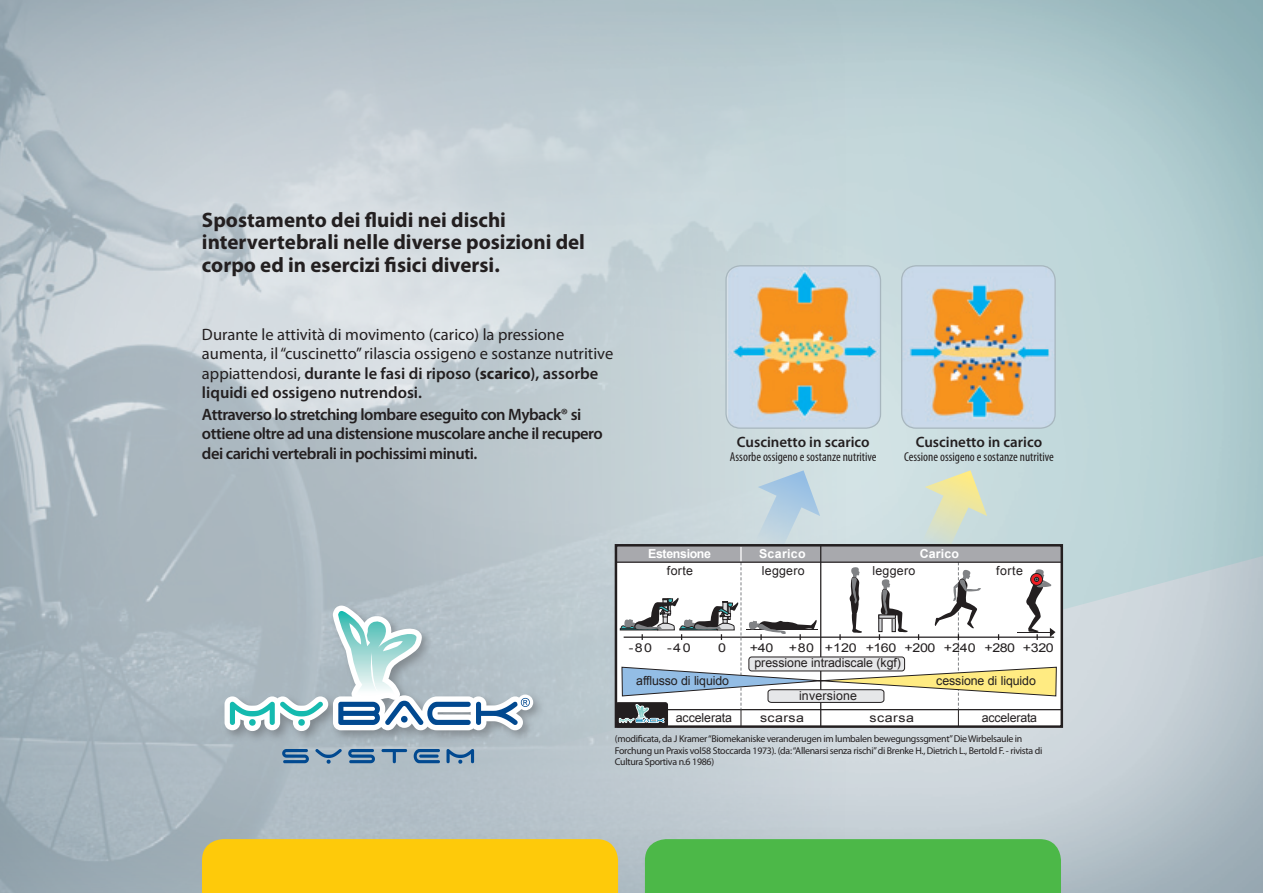
<style>
.page{position:relative;width:1263px;height:893px;background:#fff}
.page>*{position:absolute;margin:0;border:0;box-sizing:border-box;transform-origin:0 0}
.t1{font:700 21px/22.5px "Myriad Pro";color:#231f20}
.t2{font:16.5px/19.5px "Myriad Pro";color:#231f20}
.t3{font:600 16.5px/19.5px "Myriad Pro";letter-spacing:-.03em;color:#231f20}
.t4{font:600 15px "Myriad Pro";color:#231f20}
.t5{font:condensed 12.9px "Myriad Pro";color:#231f20}
.t6{font:12.45px "Arial";letter-spacing:-.005em;color:#231f20}
.t7{font:12.45px "Arial";letter-spacing:.02em;color:#231f20}
.t8{font:700 12.45px "Arial";letter-spacing:.01em;color:#fff}
.t9{font:700 12.45px "Arial";letter-spacing:-.03em;color:#fff}
.t10{font:12.45px "Arial";letter-spacing:.015em;color:#231f20}
.t11{font:12.15px "Arial";letter-spacing:-.02em;color:#231f20;scale:1.17 1}
.t12{font:12.15px "Arial";letter-spacing:.01em;color:#231f20;scale:1.17 1}
.t13{font:9.9px/11.9px "Myriad Pro";letter-spacing:-.03em;color:#231f20}
.s1{font-weight:600}
.s2{font-weight:700}
</style>
<div class="page">
<svg style="left:984px;top:0;width:279px;height:893px;background:#b5cbcf"></svg>
<img style="left:0;top:0;width:984px;height:893px">
<img style="left:726px;top:266px;width:154px;height:162px">
<div style="left:725px;top:265px;width:156px;height:164px;border:1px solid #a7b6be;border-radius:14px"></div>
<img style="left:902px;top:266px;width:153px;height:162px">
<div style="left:901px;top:265px;width:155px;height:164px;border:1px solid #a7b6be;border-radius:14px"></div>
<hr style="left:616px;top:709px;width:446px;height:1px;background:#231f20">
<hr style="left:616px;top:562px;width:446px;height:1px;background:#231f20">
<svg style="left:612px;top:470px;width:445px;height:264px"></svg>
<div style="left:202px;top:839px;width:416px;height:54px;background:#feca0a"></div>
<div style="left:645px;top:839px;width:416px;height:54px;background:#4cb848"></div>
<div style="left:220px;top:602px;width:325px;height:141px;background:#231f20;opacity:.3"></div>
<div style="left:517px;top:694px;width:16px;height:16px;background:#fff;border-radius:50%"></div>
<svg style="left:225px;top:605px;width:305px;height:126px"></svg>
<svg style="left:282px;top:749px;width:192px;height:15px;background:#6c90b0"></svg>
<h1 class="t1" style="left:202px;top:208px;width:385px">Spostamento dei fluidi nei dischi intervertebrali nelle diverse posizioni del corpo ed in esercizi fisici diversi.</h1>
<h2 class="t2" style="left:202px;top:324px;width:413px">Durante le attività di movimento (carico) la pressione aumenta, il “cuscinetto” rilascia ossigeno e sostanze nutritive appiattendosi, <span class="s1">durante le fasi di riposo (</span><span class="s2">scarico</span><span class="s1">), assorbe liquidi ed ossigeno nutrendosi.</span></h2>
<h2 class="t3" style="left:202px;top:404px;width:402px">Attraverso lo stretching lombare eseguito con Myback® si ottiene oltre ad una distensione muscolare anche il recupero dei carichi vertebrali in pochissimi minuti.</h2>
<h3 class="t4" style="left:737px;top:433px;width:134px">Cuscinetto in scarico</h3>
<h3 class="t5" style="left:730px;top:449px;width:148px">Assorbe ossigeno e sostanze nutritive</h3>
<h3 class="t4" style="left:916px;top:433px;width:128px">Cuscinetto in carico</h3>
<h3 class="t5" style="left:904px;top:449px;width:151px">Cessione ossigeno e sostanze nutritive</h3>
<p class="t9" style="left:648px;top:546px;width:64px">Estensione</p>
<p class="t8" style="left:759px;top:546px;width:48px">Scarico</p>
<p class="t8" style="left:920px;top:546px;width:41px">Carico</p>
<p class="t6" style="left:667px;top:562px;width:28px">forte</p>
<p class="t7" style="left:762px;top:562px;width:44px">leggero</p>
<p class="t7" style="left:872px;top:562px;width:44px">leggero</p>
<p class="t6" style="left:996px;top:562px;width:28px">forte</p>
<p class="t12" style="left:629px;top:640px;width:54px">-80 -40</p>
<p class="t12" style="left:718px;top:640px;width:8px">0</p>
<p class="t12" style="left:750px;top:640px;width:22px">+40</p>
<p class="t11" style="left:789px;top:640px;width:228px">+80 +120 +160 +200 +240 +280 +320</p>
<p class="t6" style="left:754px;top:654px;width:148px">pressione intradiscale (kgf)</p>
<p class="t10" style="left:799px;top:688px;width:59px">inversione</p>
<p class="t6" style="left:636px;top:673px;width:94px">afflusso di liquido</p>
<p class="t6" style="left:936px;top:673px;width:101px">cessione di liquido</p>
<p class="t6" style="left:676px;top:710px;width:58px">accelerata</p>
<p class="t12" style="left:760px;top:710px;width:39px">scarsa</p>
<p class="t12" style="left:870px;top:710px;width:40px">scarsa</p>
<p class="t6" style="left:982px;top:710px;width:57px">accelerata</p>
<p class="t13" style="left:615px;top:732px;width:429px">(modificata, da J Kramer “Biomekaniske veranderugen im lumbalen bewegungssgment” Die Wirbelsaule in<br>Forchung un Praxis vol58 Stoccarda 1973). (da: “Allenarsi senza rischi” di Brenke H., Dietrich L., Bertold F. - rivista di<br>Cultura Sportiva n.6 1986)</p>
</div>
